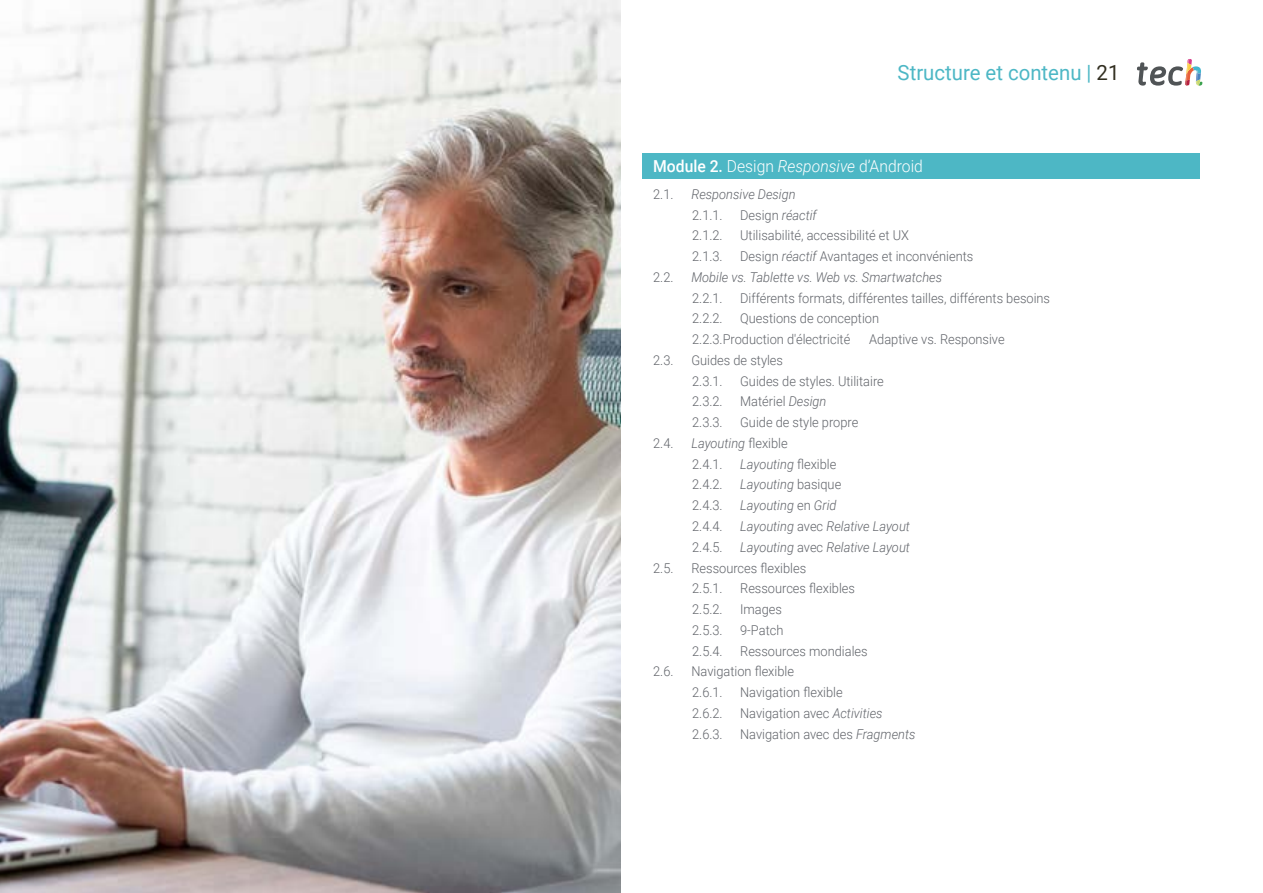
<style>
.page{position:relative;width:1263px;height:893px;background:#fff}
.page>*{position:absolute;margin:0;border:0;box-sizing:border-box;transform-origin:0 0}
.t1{font:21px "Roboto";color:#4db7c5}
.t2{font:300 16.5px "Roboto";color:#fff;scale:.95 1}
.t3{font:300 13.5px/20.7px "Roboto";color:#61646a;scale:.95 1}
.t4{font:italic 300 13.5px "Roboto";color:#61646a;scale:.95 1}
.s1{color:#312e20}
.s2{font-weight:500}
.s3{font-style:italic}
.s4{font-style:normal}
</style>
<div class="page">
<div style="left:642px;top:153px;width:557px;height:25px;background:#4db7c5"></div>
<svg style="left:1137px;top:59px;width:65px;height:27px"></svg>
<img style="left:0;top:0;width:621px;height:893px">
<h1 class="t1" style="left:898px;top:57px;width:223px">Structure et contenu | <span class="s1">21</span></h1>
<p class="t2" style="left:653px;top:154px;width:285px"><span class="s2">Module 2.</span> Design <span class="s3">Responsive</span> d’Android</p>
<p class="t3" style="left:653px;top:183px;width:23px">2.1.</p>
<p class="t4" style="left:691px;top:185px;width:111px">Responsive Design</p>
<p class="t3" style="left:692px;top:204px;width:34px">2.1.1.</p>
<p class="t4" style="left:740px;top:205px;width:82px"><span class="s4">Design</span> réactif</p>
<p class="t3" style="left:692px;top:225px;width:34px">2.1.2.</p>
<p class="t3" style="left:740px;top:225px;width:179px">Utilisabilité, accessibilité et UX</p>
<p class="t3" style="left:692px;top:246px;width:34px">2.1.3.</p>
<p class="t3" style="left:740px;top:246px;width:247px">Design <span class="s3">réactif</span> Avantages et inconvénients</p>
<p class="t3" style="left:653px;top:266px;width:23px">2.2.</p>
<p class="t4" style="left:691px;top:268px;width:265px">Mobile vs. Tablette vs. Web vs. Smartwatches</p>
<p class="t3" style="left:692px;top:287px;width:34px">2.2.1.</p>
<p class="t3" style="left:740px;top:287px;width:328px">Différents formats, différentes tailles, différents besoins</p>
<p class="t3" style="left:692px;top:308px;width:34px">2.2.2.</p>
<p class="t3" style="left:692px;top:308px;width:198px;text-indent:48px">Questions de conception<br>2.2.3.Production d'électricité</p>
<p class="t3" style="left:869px;top:329px;width:144px">Adaptive vs. Responsive</p>
<p class="t3" style="left:653px;top:349px;width:23px">2.3.</p>
<p class="t3" style="left:691px;top:349px;width:98px">Guides de styles<br>2.3.1.</p>
<p class="t3" style="left:740px;top:370px;width:153px">Guides de styles. Utilitaire</p>
<p class="t3" style="left:692px;top:391px;width:34px">2.3.2.</p>
<p class="t3" style="left:740px;top:391px;width:92px">Matériel <span class="s3">Design</span></p>
<p class="t3" style="left:692px;top:412px;width:34px">2.3.3.</p>
<p class="t3" style="left:740px;top:412px;width:126px">Guide de style propre</p>
<p class="t3" style="left:653px;top:432px;width:23px">2.4.</p>
<p class="t3" style="left:691px;top:432px;width:103px"><span class="s3">Layouting</span> flexible<br>2.4.1.</p>
<p class="t4" style="left:740px;top:454px;width:103px">Layouting <span class="s4">flexible</span></p>
<p class="t3" style="left:692px;top:474px;width:34px">2.4.2.</p>
<p class="t4" style="left:740px;top:475px;width:108px">Layouting <span class="s4">basique</span></p>
<p class="t3" style="left:692px;top:495px;width:34px">2.4.3.</p>
<p class="t4" style="left:740px;top:496px;width:103px">Layouting <span class="s4">en</span> Grid</p>
<p class="t3" style="left:692px;top:515px;width:34px">2.4.4.</p>
<p class="t4" style="left:740px;top:517px;width:180px">Layouting <span class="s4">avec</span> Relative Layout</p>
<p class="t3" style="left:692px;top:536px;width:34px">2.4.5.</p>
<p class="t4" style="left:740px;top:537px;width:180px">Layouting <span class="s4">avec</span> Relative Layout</p>
<p class="t3" style="left:653px;top:557px;width:23px">2.5.</p>
<p class="t3" style="left:691px;top:557px;width:122px">Ressources flexibles<br>2.5.1.</p>
<p class="t3" style="left:740px;top:578px;width:122px">Ressources flexibles</p>
<p class="t3" style="left:692px;top:598px;width:34px">2.5.2.</p>
<p class="t3" style="left:740px;top:598px;width:46px">Images</p>
<p class="t3" style="left:692px;top:619px;width:34px">2.5.3.</p>
<p class="t3" style="left:740px;top:619px;width:47px">9-Patch</p>
<p class="t3" style="left:692px;top:640px;width:34px">2.5.4.</p>
<p class="t3" style="left:740px;top:640px;width:136px">Ressources mondiales</p>
<p class="t3" style="left:653px;top:661px;width:23px">2.6.</p>
<p class="t3" style="left:691px;top:661px;width:109px">Navigation flexible<br>2.6.1.</p>
<p class="t3" style="left:740px;top:681px;width:109px">Navigation flexible</p>
<p class="t3" style="left:692px;top:702px;width:34px">2.6.2.</p>
<p class="t3" style="left:740px;top:702px;width:151px">Navigation avec <span class="s3">Activities</span></p>
<p class="t3" style="left:692px;top:723px;width:34px">2.6.3.</p>
<p class="t3" style="left:740px;top:723px;width:186px">Navigation avec des <span class="s3">Fragments</span></p>
</div>
